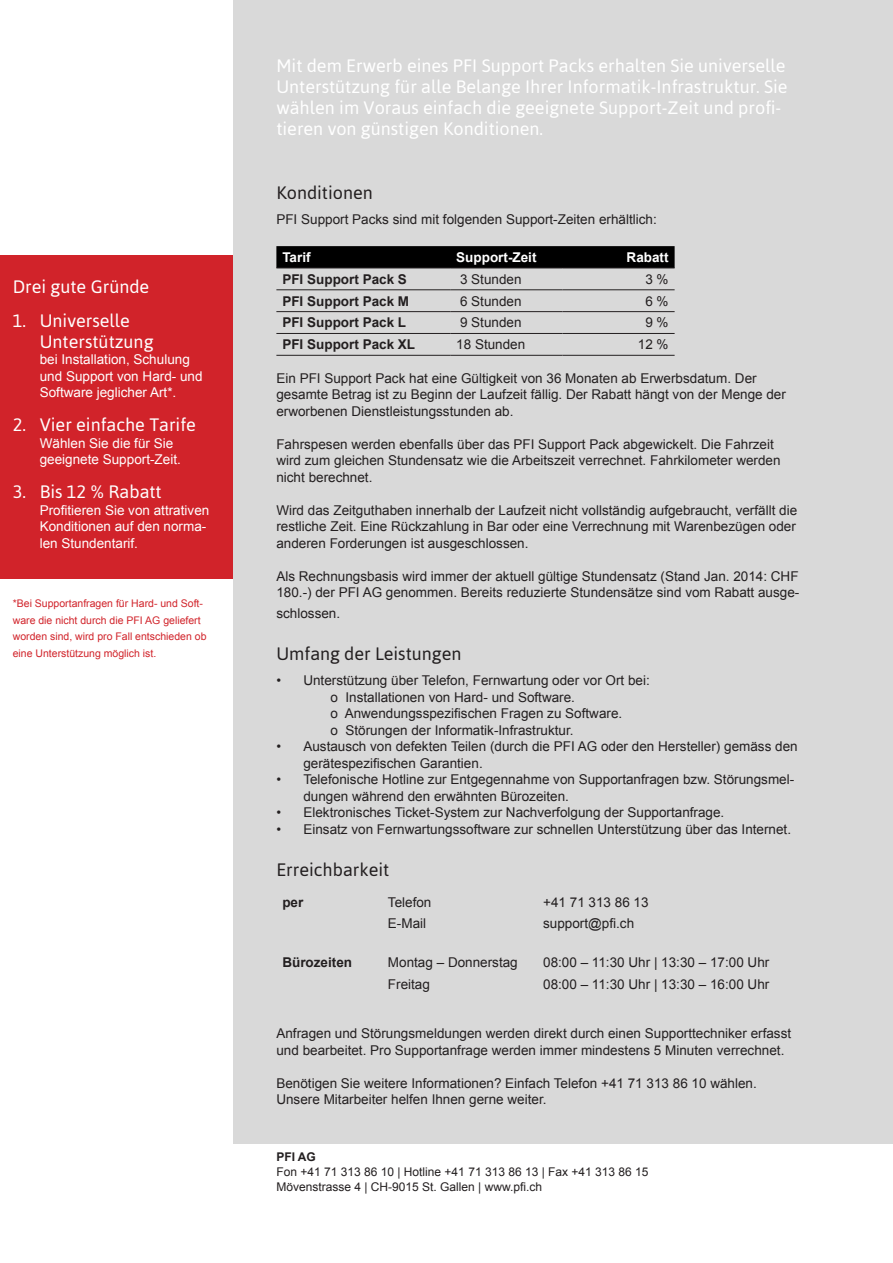
<style>
.page{position:relative;width:893px;height:1263px;background:#fff}
.page>*{position:absolute;margin:0;border:0;box-sizing:border-box;transform-origin:0 0}
.Einleitung_weiss{font:18px/21px "Asap";color:#fff}
.Titel_Folgeseite_1{font:18px "Asap";color:#231f20}
.Titel_roteBox{font:18px "Asap";color:#fff}
.Fliesstext_Folgeseit{font:13.5px/16.5px "Arial";color:#231f20}
.t1{font:13.5px/16.5px "Arial";color:#fff}
.Fliesstext_Folgeseit-2{font:700 13.5px "Arial";color:#231f20}
.Fliesstext_Folgeseit-3{font:700 13.5px "Arial";color:#fff}
.Titel_Folgeseite_1-2{font:12px/15px "Arial";color:#231f20}
.Titel_roteBox-2{font:10.5px/16.5px "Arial";color:#d1232a}
.s1{font-weight:700}
</style>
<div class="page">
<div style="left:0;top:255px;width:234px;height:323px;background:#d1232a"></div>
<div style="left:234px;top:0;width:659px;height:1144px;background:#d9d9d9"></div>
<svg style="left:276px;top:246px;width:399px;height:22px;background:#020202"></svg>
<hr style="left:276px;top:268px;width:174px;height:1px;background:#231f20">
<hr style="left:450px;top:268px;width:112px;height:1px;background:#231f20">
<hr style="left:562px;top:268px;width:113px;height:1px;background:#231f20">
<hr style="left:276px;top:289px;width:174px;height:1px;background:#231f20">
<hr style="left:450px;top:289px;width:112px;height:1px;background:#231f20">
<hr style="left:562px;top:289px;width:113px;height:1px;background:#231f20">
<hr style="left:276px;top:311px;width:174px;height:1px;background:#231f20">
<hr style="left:450px;top:311px;width:112px;height:1px;background:#231f20">
<hr style="left:562px;top:311px;width:113px;height:1px;background:#231f20">
<hr style="left:276px;top:333px;width:174px;height:1px;background:#231f20">
<hr style="left:450px;top:333px;width:112px;height:1px;background:#231f20">
<hr style="left:562px;top:333px;width:113px;height:1px;background:#231f20">
<hr style="left:276px;top:355px;width:174px;height:1px;background:#231f20">
<hr style="left:450px;top:355px;width:112px;height:1px;background:#231f20">
<hr style="left:562px;top:355px;width:113px;height:1px;background:#231f20">
<p class="Titel_roteBox" style="left:13px;top:276px;width:138px">Drei gute Gründe</p>
<p class="Einleitung_weiss" style="left:40px;top:310px;width:115px;text-indent:-27px">1. Universelle<br>Unterstützung</p>
<p class="t1" style="left:40px;top:352px;width:164px">bei Installation, Schulung und Support von Hard- und<br>Software jeglicher Art*.</p>
<p class="Einleitung_weiss" style="left:13px;top:414px;width:185px">2. Vier einfache Tarife</p>
<p class="t1" style="left:40px;top:435px;width:143px">Wählen Sie die für Sie geeignete Support-Zeit.</p>
<p class="Einleitung_weiss" style="left:13px;top:481px;width:151px">3. Bis 12 % Rabatt</p>
<p class="t1" style="left:40px;top:502px;width:171px">Profitieren Sie von attrativen<br>Konditionen auf den norma&shy;len Stundentarif.</p>
<p class="Titel_roteBox-2" style="left:13px;top:595px;width:195px">*Bei Supportanfragen für Hard- und Soft&shy;ware die nicht durch die PFI AG geliefert worden sind, wird pro Fall entschieden ob eine Unterstützung möglich ist.</p>
<p class="Einleitung_weiss" style="left:276px;top:55px;width:513px">Mit dem Erwerb eines PFI Support Packs erhalten Sie universelle Unterstützung für alle Belange Ihrer Informatik-Infrastruktur. Sie wählen im Voraus einfach die geeignete Support-Zeit und profi&shy;tieren von günstigen Konditionen.</p>
<p class="Titel_Folgeseite_1" style="left:276px;top:182px;width:98px">Konditionen</p>
<p class="Fliesstext_Folgeseit" style="left:276px;top:211px;width:382px">PFI Support Packs sind mit folgenden Support-Zeiten erhältlich:</p>
<p class="Fliesstext_Folgeseit-3" style="left:282px;top:248px;width:30px">Tarif</p>
<p class="Fliesstext_Folgeseit-3" style="left:456px;top:248px;width:82px">Support-Zeit</p>
<p class="Fliesstext_Folgeseit-3" style="left:627px;top:248px;width:43px">Rabatt</p>
<p class="Fliesstext_Folgeseit-2" style="left:282px;top:270px;width:126px">PFI Support Pack S</p>
<p class="Fliesstext_Folgeseit" style="left:460px;top:271px;width:63px">3 Stunden</p>
<p class="Fliesstext_Folgeseit" style="left:645px;top:271px;width:25px">3 %</p>
<p class="Fliesstext_Folgeseit-2" style="left:282px;top:292px;width:128px">PFI Support Pack M</p>
<p class="Fliesstext_Folgeseit" style="left:460px;top:293px;width:63px">6 Stunden</p>
<p class="Fliesstext_Folgeseit" style="left:645px;top:293px;width:25px">6 %</p>
<p class="Fliesstext_Folgeseit-2" style="left:282px;top:314px;width:125px">PFI Support Pack L</p>
<p class="Fliesstext_Folgeseit" style="left:460px;top:315px;width:63px">9 Stunden</p>
<p class="Fliesstext_Folgeseit" style="left:645px;top:315px;width:25px">9 %</p>
<p class="Fliesstext_Folgeseit-2" style="left:282px;top:336px;width:134px">PFI Support Pack XL</p>
<p class="Fliesstext_Folgeseit" style="left:456px;top:336px;width:71px">18 Stunden</p>
<p class="Fliesstext_Folgeseit" style="left:638px;top:336px;width:32px">12 %</p>
<p class="Fliesstext_Folgeseit" style="left:276px;top:370px;width:511px">Ein PFI Support Pack hat eine Gültigkeit von 36 Monaten ab Erwerbsdatum. Der gesamte Betrag ist zu Beginn der Laufzeit fällig. Der Rabatt hängt von der Menge der erworbenen Dienstleistungsstunden ab.</p>
<p class="Fliesstext_Folgeseit" style="left:276px;top:436px;width:506px">Fahrspesen werden ebenfalls über das PFI Support Pack abgewickelt. Die Fahrzeit wird zum gleichen Stundensatz wie die Arbeitszeit verrechnet. Fahrkilometer werden nicht berechnet.</p>
<p class="Fliesstext_Folgeseit" style="left:276px;top:502px;width:522px;text-align:justify">Wird das Zeitguthaben innerhalb der Laufzeit nicht vollständig aufgebraucht, verfällt die restliche Zeit. Eine Rückzahlung in Bar oder eine Verrechnung mit Warenbezügen oder anderen Forderungen ist ausgeschlossen.</p>
<p class="Fliesstext_Folgeseit" style="left:276px;top:568px;width:524px">Als Rechnungsbasis wird immer der aktuell gültige Stundensatz (Stand Jan. 2014: CHF<br>180.-) der PFI AG genommen. Bereits reduzierte Stundensätze sind vom Rabatt ausge-</p>
<p class="Fliesstext_Folgeseit" style="left:276px;top:605px;width:65px">schlossen.</p>
<p class="Titel_Folgeseite_1" style="left:276px;top:644px;width:187px">Umfang der Leistungen</p>
<p class="Fliesstext_Folgeseit" style="left:330px;top:673px;width:321px;text-indent:-54px">• Unterstützung über Telefon, Fernwartung oder vor Ort bei: o Installationen von Hard- und Software.<br>o Anwendungsspezifischen Fragen zu Software.<br>o Störungen der Informatik-Infrastruktur.</p>
<p class="Fliesstext_Folgeseit" style="left:303px;top:739px;width:496px;text-indent:-27px">• Austausch von defekten Teilen (durch die PFI AG oder den Hersteller) gemäss den gerätespezifischen Garantien.</p>
<p class="Fliesstext_Folgeseit" style="left:303px;top:772px;width:492px;text-indent:-27px">• Telefonische Hotline zur Entgegennahme von Supportanfragen bzw. Störungsmel&shy;dungen während den erwähnten Bürozeiten.</p>
<p class="Fliesstext_Folgeseit" style="left:276px;top:805px;width:449px">• Elektronisches Ticket-System zur Nachverfolgung der Supportanfrage.</p>
<p class="Fliesstext_Folgeseit" style="left:276px;top:821px;width:516px">• Einsatz von Fernwartungssoftware zur schnellen Unterstützung über das Internet.</p>
<p class="Titel_Folgeseite_1" style="left:276px;top:859px;width:115px">Erreichbarkeit</p>
<p class="Fliesstext_Folgeseit-2" style="left:282px;top:893px;width:23px">per</p>
<p class="Fliesstext_Folgeseit" style="left:388px;top:894px;width:45px">Telefon</p>
<p class="Fliesstext_Folgeseit" style="left:543px;top:894px;width:107px">+41 71 313 86 13</p>
<p class="Fliesstext_Folgeseit" style="left:388px;top:915px;width:40px">E-Mail</p>
<p class="Fliesstext_Folgeseit" style="left:543px;top:915px;width:92px">support@pfi.ch</p>
<p class="Fliesstext_Folgeseit-2" style="left:282px;top:953px;width:71px">Bürozeiten</p>
<p class="Fliesstext_Folgeseit" style="left:388px;top:954px;width:131px">Montag – Donnerstag</p>
<p class="Fliesstext_Folgeseit" style="left:543px;top:954px;width:228px">08:00 – 11:30 Uhr | 13:30 – 17:00 Uhr</p>
<p class="Fliesstext_Folgeseit" style="left:388px;top:976px;width:44px">Freitag</p>
<p class="Fliesstext_Folgeseit" style="left:543px;top:976px;width:228px">08:00 – 11:30 Uhr | 13:30 – 16:00 Uhr</p>
<p class="Fliesstext_Folgeseit" style="left:276px;top:1025px;width:516px">Anfragen und Störungsmeldungen werden direkt durch einen Supporttechniker erfasst und bearbeitet. Pro Supportanfrage werden immer mindestens 5 Minuten verrechnet.</p>
<p class="Fliesstext_Folgeseit" style="left:276px;top:1075px;width:482px">Benötigen Sie weitere Informationen? Einfach Telefon +41 71 313 86 10 wählen.<br>Unsere Mitarbeiter helfen Ihnen gerne weiter.</p>
<p class="Titel_Folgeseite_1-2" style="left:276px;top:1149px;width:374px"><span class="s1">PFI AG<br></span>Fon +41 71 313 86 10 | Hotline +41 71 313 86 13 | Fax +41 313 86 15<br>Mövenstrasse 4 | CH-9015 St. Gallen | www.pfi.ch</p>
</div>
